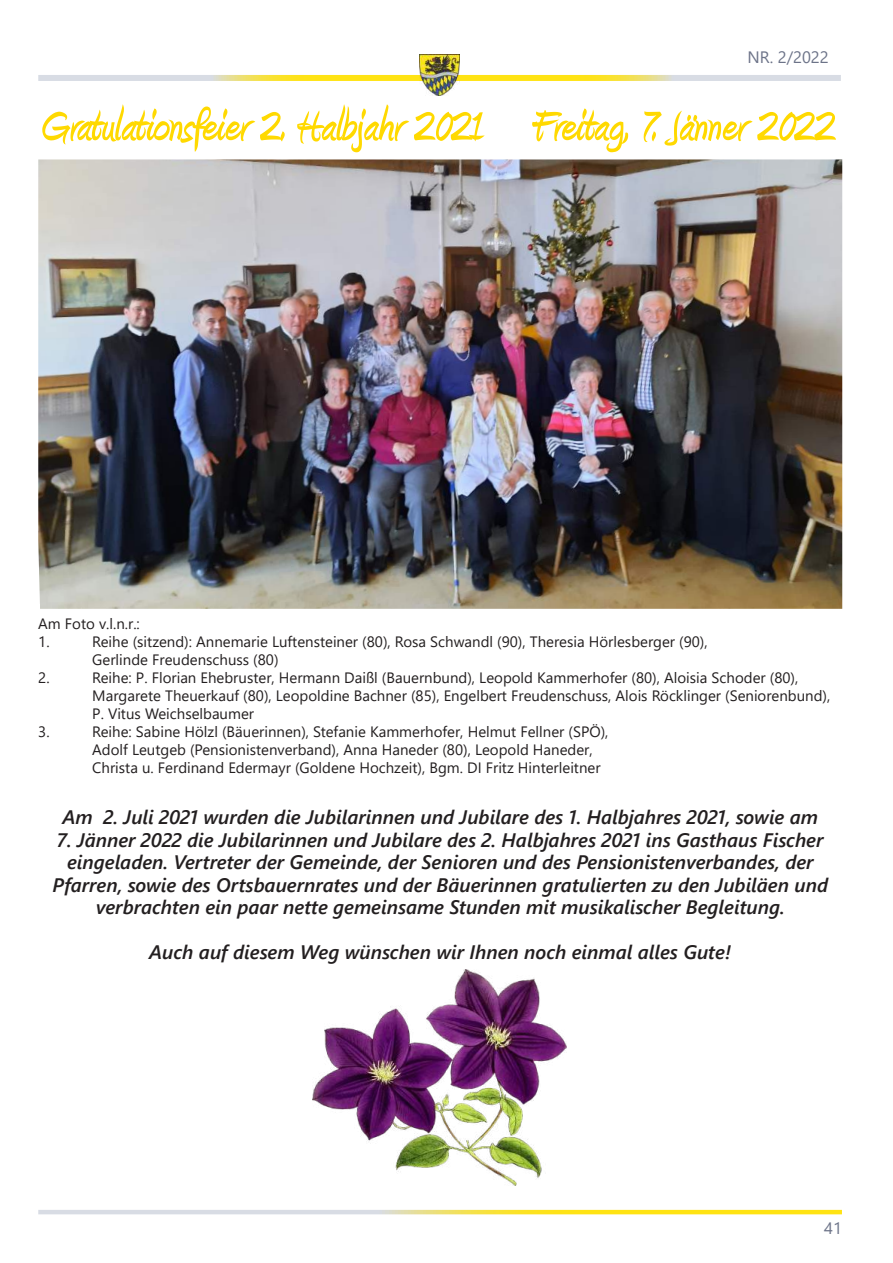
<style>
.page{position:relative;width:893px;height:1263px;background:#fff}
.page>*{position:absolute;margin:0;border:0;box-sizing:border-box;transform-origin:0 0}
.t1{font:700 55.5px "Amienne";color:#ffd900}
.t2{font:italic 600 19.5px/22.5px "Segoe UI";color:#231f20;text-align:center}
.t3{font:16.5px "Segoe UI";color:#6c7388}
.t4{font:15px/18px "Segoe UI";color:#231f20}
</style>
<div class="page">
<svg style="left:38px;top:1210px;width:804px;height:4px;background:#ebdf7c"></svg>
<svg style="left:38px;top:75px;width:381px;height:6px;background:#e9df84"></svg>
<svg style="left:460px;top:75px;width:381px;height:6px;background:#eadf81"></svg>
<img style="left:419px;top:54px;width:41px;height:42px">
<img style="left:38px;top:159px;width:804px;height:450px">
<img style="left:312px;top:969px;width:255px;height:216px">
<p class="t3" style="left:747px;top:42px;width:83px">NR. 2/2022</p>
<h1 class="t1" style="left:39px;top:101px;width:797px">Gratulationsfeier 2. Halbjahr 2021 Freitag, 7. Jänner 2022</h1>
<p class="t4" style="left:38px;top:613px;width:103px">Am Foto v.l.n.r.:<br>1.</p>
<p class="t4" style="left:92px;top:631px;width:617px">Reihe (sitzend): Annemarie Luftensteiner (80), Rosa Schwandl (90), Theresia Hörlesberger (90),<br>Gerlinde Freudenschuss (80)</p>
<p class="t4" style="left:38px;top:667px;width:13px">2.</p>
<p class="t4" style="left:92px;top:667px;width:740px">Reihe: P. Florian Ehebruster, Hermann Daißl (Bauernbund), Leopold Kammerhofer (80), Aloisia Schoder (80),<br>Margarete Theuerkauf (80), Leopoldine Bachner (85), Engelbert Freudenschuss, Alois Röcklinger (Seniorenbund),<br>P. Vitus Weichselbaumer</p>
<p class="t4" style="left:38px;top:721px;width:13px">3.</p>
<p class="t4" style="left:92px;top:721px;width:518px">Reihe: Sabine Hölzl (Bäuerinnen), Stefanie Kammerhofer, Helmut Fellner (SPÖ),<br>Adolf Leutgeb (Pensionistenverband), Anna Haneder (80), Leopold Haneder,<br>Christa u. Ferdinand Edermayr (Goldene Hochzeit), Bgm. DI Fritz Hinterleitner</p>
<h2 class="t2" style="left:63px;top:803px;width:757px">Am 2. Juli 2021 wurden die Jubilarinnen und Jubilare des 1. Halbjahres 2021, sowie am</h2>
<p class="t2" style="left:53px;top:825px;width:777px">7. Jänner 2022 die Jubilarinnen und Jubilare des 2. Halbjahres 2021 ins Gasthaus Fischer eingeladen. Vertreter der Gemeinde, der Senioren und des Pensionistenverbandes, der Pfarren, sowie des Ortsbauernrates und der Bäuerinnen gratulierten zu den Jubiläen und verbrachten ein paar nette gemeinsame Stunden mit musikalischer Begleitung.</p>
<h2 class="t2" style="left:149px;top:938px;width:584px">Auch auf diesem Weg wünschen wir Ihnen noch einmal alles Gute!</h2>
<p class="t3" style="left:824px;top:1212px;width:19px">41</p>
</div>
